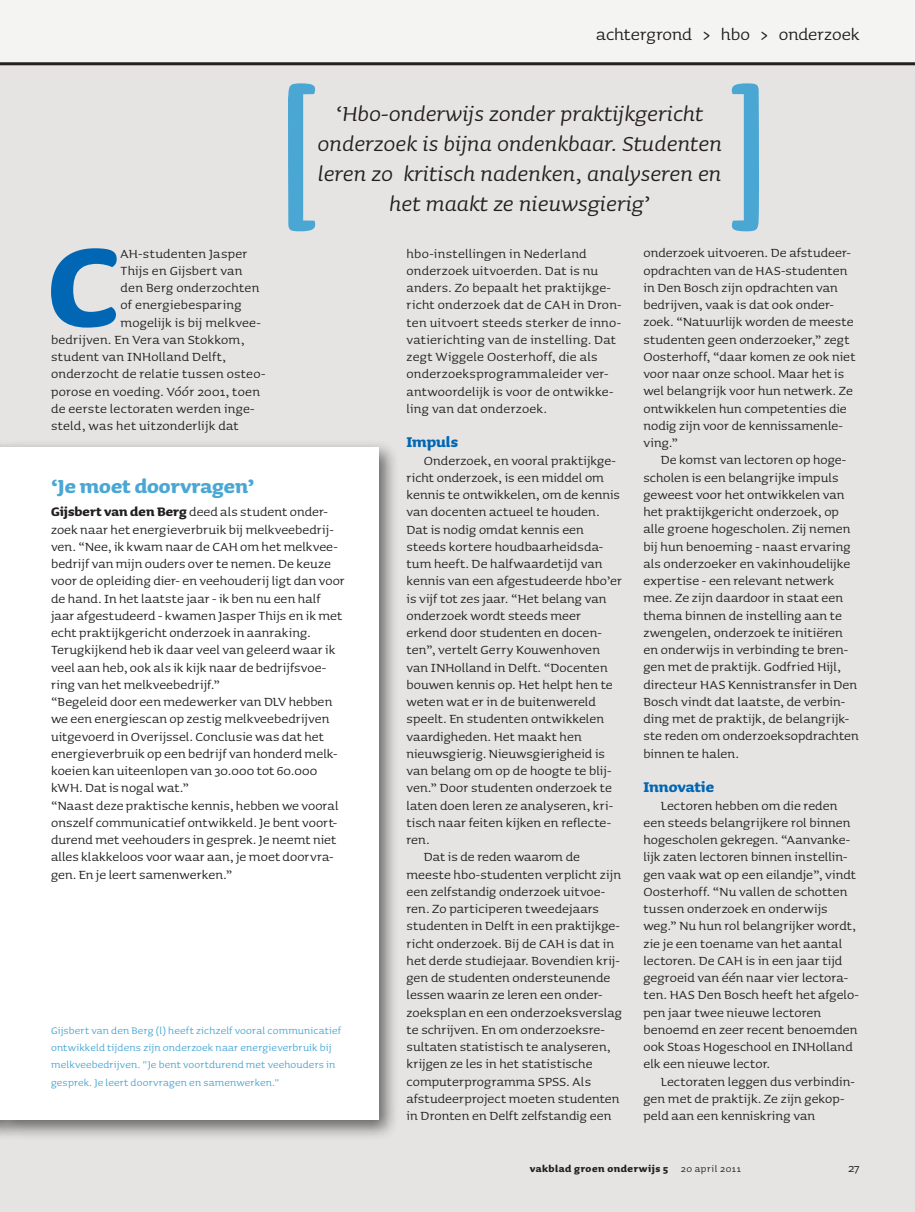
<style>
.page{position:relative;width:915px;height:1212px;background:#fff}
.page>*{position:absolute;margin:0;border:0;box-sizing:border-box;transform-origin:0 0}
.t1{font:700 142.8px "Sauna";color:#0166b3}
.t2{font:italic 27px/30px "Sauna";color:#231f20;text-align:center}
.t3{font:700 24px "Sauna";color:#4aa7d4}
.t4{font:21px "Sauna";color:#231f20}
.t5{font:700 18px "Sauna";letter-spacing:-.005em;color:#0166b3}
.t6{font:15.75px/17.2px "Sauna";letter-spacing:.005em;color:#231f20}
.t7{font:15px "Sauna";color:#231f20}
.t8{font:12.75px/17.2px "Sauna";letter-spacing:.01em;color:#4aa7d4}
.t9{font:700 12px "Sauna";letter-spacing:.04em;color:#231f20}
.s1{font-weight:700}
.s2{font-weight:400}
</style>
<div class="page">
<div style="left:0;top:0;width:914px;height:1212px;background:#e5e4e3"></div>
<div style="left:0;top:0;width:914px;height:62px;background:#f4f4f3"></div>
<hr style="left:0;top:62px;width:914px;height:3px;background:#231f20">
<svg style="left:731px;top:83px;width:27px;height:148px"></svg>
<svg style="left:288px;top:83px;width:27px;height:148px"></svg>
<div style="left:0;top:438px;width:398px;height:702px;background:#231f20;opacity:.65"></div>
<div style="left:0;top:447px;width:378px;height:673px;background:#fff"></div>
<h3 class="t4" style="left:596px;top:23px;width:265px">achtergrond &gt; hbo &gt; onderzoek</h3>
<h2 class="t2" style="left:317px;top:98px;width:406px">‘Hbo-onderwijs zonder praktijkgericht onderzoek is bijna ondenkbaar. Studenten leren zo kritisch nadenken, analyseren en het maakt ze nieuwsgierig’</h2>
<h1 class="t1" style="left:48px;top:211px;width:73px">C</h1>
<p class="t6" style="left:120px;top:245px;width:128px">AH-studenten Jasper</p>
<p class="t6" style="left:120px;top:262px;width:123px">Thijs en Gijsbert van</p>
<p class="t6" style="left:120px;top:279px;width:140px">den Berg onderzochten</p>
<p class="t6" style="left:120px;top:296px;width:123px">of energiebesparing</p>
<p class="t6" style="left:120px;top:314px;width:142px">mogelijk is bij melkvee-</p>
<p class="t6" style="left:51px;top:331px;width:195px">bedrijven. En Vera van Stokkom,</p>
<p class="t6" style="left:51px;top:348px;width:176px">student van INHolland Delft,</p>
<p class="t6" style="left:51px;top:365px;width:216px">onderzocht de relatie tussen osteo-</p>
<p class="t6" style="left:51px;top:383px;width:210px">porose en voeding. Vóór 2001, toen</p>
<p class="t6" style="left:51px;top:400px;width:205px">de eerste lectoraten werden inge-</p>
<p class="t6" style="left:51px;top:417px;width:189px">steld, was het uitzonderlijk dat</p>
<h3 class="t3" style="left:51px;top:474px;width:205px">‘Je moet doorvragen’</h3>
<p class="t6" style="left:51px;top:503px;width:295px"><span class="s1">Gijsbert van den Berg</span> deed als student onder&shy;zoek naar het energieverbruik bij melkveebedrij&shy;ven. “Nee, ik kwam naar de CAH om het melkvee&shy;bedrijf van mijn ouders over te nemen. De keuze voor de opleiding dier- en veehouderij ligt dan voor de hand. In het laatste jaar - ik ben nu een half jaar afgestudeerd - kwamen Jasper Thijs en ik met echt praktijkgericht onderzoek in aanraking.<br>Terugkijkend heb ik daar veel van geleerd waar ik veel aan heb, ook als ik kijk naar de bedrijfsvoe&shy;ring van het melkveebedrijf.”<br>“Begeleid door een medewerker van DLV hebben we een energiescan op zestig melkveebedrijven uitgevoerd in Overijssel. Conclusie was dat het energieverbruik op een bedrijf van honderd melk&shy;koeien kan uiteenlopen van 30.000 tot 60.000 kWH. Dat is nogal wat.”<br>“Naast deze praktische kennis, hebben we vooral onszelf communicatief ontwikkeld. Je bent voort&shy;durend met veehouders in gesprek. Je neemt niet alles klakkeloos voor waar aan, je moet doorvra&shy;gen. En je leert samenwerken.”</p>
<p class="t8" style="left:51px;top:1022px;width:291px">Gijsbert van den Berg (l) heeft zichzelf vooral communicatief ontwikkeld tijdens zijn onderzoek naar energieverbruik bij melkveebedrijven. "Je bent voortdurend met veehouders in gesprek. Je leert doorvragen en samenwerken."</p>
<p class="t6" style="left:406px;top:245px;width:216px">hbo-instellingen in Nederland onderzoek uitvoerden. Dat is nu anders. Zo bepaalt het praktijkge&shy;richt onderzoek dat de CAH in Dron&shy;ten uitvoert steeds sterker de inno&shy;vatierichting van de instelling. Dat zegt Wiggele Oosterhoff, die als onderzoeksprogrammaleider ver&shy;antwoordelijk is voor de ontwikke&shy;ling van dat onderzoek.</p>
<p class="t5" style="left:406px;top:433px;width:53px">Impuls</p>
<p class="t6" style="left:423px;top:452px;width:193px">Onderzoek, en vooral praktijkge-</p>
<p class="t6" style="left:406px;top:469px;width:199px">richt onderzoek, is een middel om</p>
<p class="t6" style="left:406px;top:486px;width:215px">kennis te ontwikkelen, om de kennis</p>
<p class="t6" style="left:406px;top:503px;width:194px">van docenten actueel te houden.</p>
<p class="t6" style="left:406px;top:521px;width:179px">Dat is nodig omdat kennis een</p>
<p class="t6" style="left:406px;top:538px;width:198px">steeds kortere houdbaarheidsda-</p>
<p class="t6" style="left:406px;top:555px;width:197px">tum heeft. De halfwaardetijd van</p>
<p class="t6" style="left:406px;top:572px;width:217px">kennis van een afgestudeerde hbo’er</p>
<p class="t6" style="left:406px;top:590px;width:201px">is vijf tot zes jaar. “Het belang van</p>
<p class="t6" style="left:406px;top:607px;width:176px">onderzoek wordt steeds meer</p>
<p class="t6" style="left:406px;top:624px;width:197px">erkend door studenten en docen-</p>
<p class="t6" style="left:406px;top:641px;width:195px">ten”, vertelt Gerry Kouwenhoven</p>
<p class="t6" style="left:406px;top:659px;width:202px">van INHolland in Delft. “Docenten</p>
<p class="t6" style="left:406px;top:676px;width:208px">bouwen kennis op. Het helpt hen te</p>
<p class="t6" style="left:406px;top:693px;width:191px">weten wat er in de buitenwereld</p>
<p class="t6" style="left:406px;top:710px;width:199px">speelt. En studenten ontwikkelen</p>
<p class="t6" style="left:406px;top:728px;width:177px">vaardigheden. Het maakt hen</p>
<p class="t6" style="left:406px;top:745px;width:200px">nieuwsgierig. Nieuwsgierigheid is</p>
<p class="t6" style="left:406px;top:762px;width:206px">van belang om op de hoogte te blij-</p>
<p class="t6" style="left:406px;top:779px;width:207px">ven.” Door studenten onderzoek te</p>
<p class="t6" style="left:406px;top:797px;width:208px">laten doen leren ze analyseren, kri-</p>
<p class="t6" style="left:406px;top:814px;width:206px">tisch naar feiten kijken en reflecte-</p>
<p class="t6" style="left:406px;top:831px;width:25px">ren.</p>
<p class="t6" style="left:423px;top:848px;width:158px">Dat is de reden waarom de</p>
<p class="t6" style="left:406px;top:866px;width:216px">meeste hbo-studenten verplicht zijn</p>
<p class="t6" style="left:406px;top:883px;width:200px">een zelfstandig onderzoek uitvoe-</p>
<p class="t6" style="left:406px;top:900px;width:194px">ren. Zo participeren tweedejaars</p>
<p class="t6" style="left:406px;top:917px;width:215px">studenten in Delft in een praktijkge-</p>
<p class="t6" style="left:406px;top:935px;width:209px">richt onderzoek. Bij de CAH is dat in</p>
<p class="t6" style="left:406px;top:952px;width:215px">het derde studiejaar. Bovendien krij-</p>
<p class="t6" style="left:406px;top:969px;width:205px">gen de studenten ondersteunende</p>
<p class="t6" style="left:406px;top:986px;width:197px">lessen waarin ze leren een onder-</p>
<p class="t6" style="left:406px;top:1004px;width:217px">zoeksplan en een onderzoeksverslag</p>
<p class="t6" style="left:406px;top:1021px;width:200px">te schrijven. En om onderzoeksre-</p>
<p class="t6" style="left:406px;top:1038px;width:205px">sultaten statistisch te analyseren,</p>
<p class="t6" style="left:406px;top:1055px;width:187px">krijgen ze les in het statistische</p>
<p class="t6" style="left:406px;top:1073px;width:186px">computerprogramma SPSS. Als</p>
<p class="t6" style="left:406px;top:1090px;width:214px">afstudeerproject moeten studenten</p>
<p class="t6" style="left:406px;top:1107px;width:206px">in Dronten en Delft zelfstandig een</p>
<p class="t6" style="left:643px;top:245px;width:213px">onderzoek uitvoeren. De afstudeer&shy;opdrachten van de HAS-studenten in Den Bosch zijn opdrachten van bedrijven, vaak is dat ook onder&shy;zoek. “Natuurlijk worden de meeste studenten geen onderzoeker,” zegt<br>Oosterhoff, “daar komen ze ook niet voor naar onze school. Maar het is wel belangrijk voor hun netwerk. Ze ontwikkelen hun competenties die nodig zijn voor de kennissamenle&shy;ving.”</p>
<p class="t6" style="left:643px;top:451px;width:217px;text-indent:17px">De komst van lectoren op hoge&shy;scholen is een belangrijke impuls geweest voor het ontwikkelen van het praktijkgericht onderzoek, op alle groene hogescholen. Zij nemen bij hun benoeming - naast ervaring als onderzoeker en vakinhoudelijke expertise - een relevant netwerk mee. Ze zijn daardoor in staat een thema binnen de instelling aan te zwengelen, onderzoek te initiëren en onderwijs in verbinding te bren&shy;gen met de praktijk. Godfried Hijl, directeur HAS Kennistransfer in Den Bosch vindt dat laatste, de verbin&shy;ding met de praktijk, de belangrijk&shy;ste reden om onderzoeksopdrachten binnen te halen.</p>
<p class="t5" style="left:643px;top:778px;width:72px">Innovatie</p>
<p class="t6" style="left:643px;top:797px;width:217px;text-indent:17px">Lectoren hebben om die reden een steeds belangrijkere rol binnen hogescholen gekregen. “Aanvanke&shy;lijk zaten lectoren binnen instellin&shy;gen vaak wat op een eilandje”, vindt Oosterhoff. “Nu vallen de schotten tussen onderzoek en onderwijs weg.” Nu hun rol belangrijker wordt, zie je een toename van het aantal lectoren. De CAH is in een jaar tijd gegroeid van één naar vier lectora&shy;ten. HAS Den Bosch heeft het afgelo&shy;pen jaar twee nieuwe lectoren benoemd en zeer recent benoemden ook Stoas Hogeschool en INHolland elk een nieuwe lector.</p>
<p class="t6" style="left:643px;top:1073px;width:213px;text-indent:17px">Lectoraten leggen dus verbindin&shy;gen met de praktijk. Ze zijn gekop&shy;peld aan een kenniskring van</p>
<p class="t9" style="left:529px;top:1162px;width:213px">vakblad groen onderwijs 5 <span class="s2">20 april 2011</span></p>
<p class="t7" style="left:847px;top:1160px;width:13px">27</p>
</div>
